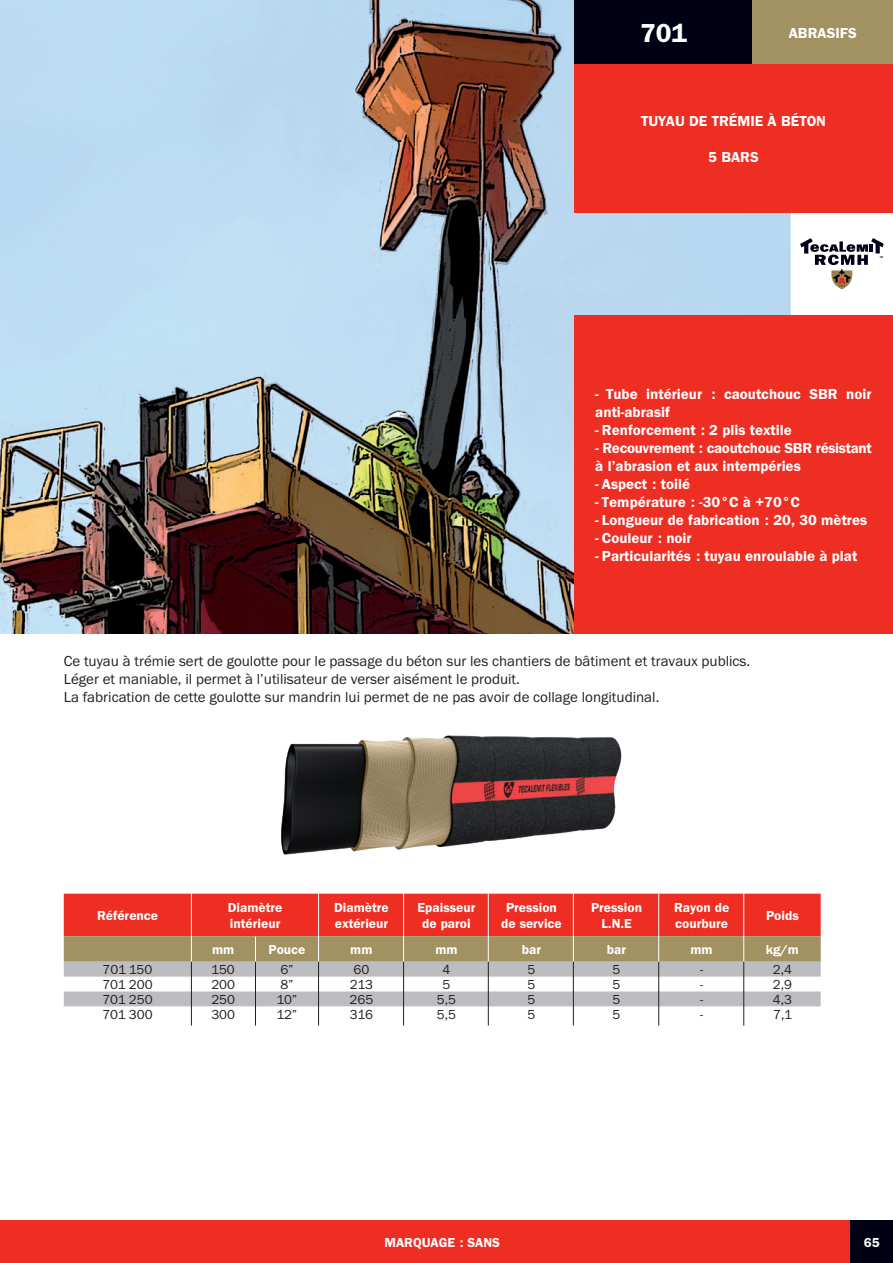
<style>
.page{position:relative;width:893px;height:1263px;background:#fff}
.page>*{position:absolute;margin:0;border:0;box-sizing:border-box;transform-origin:0 0}
.t1{font:27px "Itc Franklin Dem FO";color:#fff}
.t2{font:15px "Itc Franklin Bk FO";color:#231f20}
.t3{font:15px/18px "Itc Franklin Dem FO";color:#fff}
.t4{font:15px/18px "Itc Franklin Dem FO";letter-spacing:-.02em;color:#fff}
.t5{font:13.5px "Itc Franklin Dem FO";color:#fff}
.t6{font:13.5px "Itc Franklin Bk FO";color:#231f20}
</style>
<div class="page">
<img style="left:0;top:0;width:791px;height:634px">
<svg style="left:801px;top:238px;width:81px;height:52px"></svg>
<img style="left:281px;top:735px;width:341px;height:120px">
<div style="left:0;top:1220px;width:893px;height:43px;background:#ee2e22"></div>
<div style="left:850px;top:1220px;width:43px;height:43px;background:#010116"></div>
<div style="left:574px;top:315px;width:319px;height:319px;background:#ee2e22"></div>
<div style="left:574px;top:0;width:179px;height:64px;background:#010116"></div>
<div style="left:574px;top:64px;width:319px;height:149px;background:#ee2e22"></div>
<div style="left:753px;top:0;width:140px;height:64px;background:#a29161"></div>
<hr style="left:191px;top:962px;width:1px;height:63px;background:#231f20">
<svg style="left:64px;top:894px;width:757px;height:112px;background:#d18677"></svg>
<hr style="left:255px;top:962px;width:1px;height:63px;background:#231f20">
<hr style="left:318px;top:894px;width:1px;height:68px;background:#fff">
<hr style="left:318px;top:962px;width:1px;height:63px;background:#231f20">
<hr style="left:403px;top:894px;width:1px;height:68px;background:#fff">
<hr style="left:403px;top:962px;width:1px;height:63px;background:#231f20">
<hr style="left:488px;top:894px;width:1px;height:68px;background:#fff">
<hr style="left:488px;top:962px;width:1px;height:63px;background:#231f20">
<hr style="left:573px;top:894px;width:1px;height:68px;background:#fff">
<hr style="left:573px;top:962px;width:1px;height:63px;background:#231f20">
<hr style="left:658px;top:894px;width:1px;height:68px;background:#fff">
<hr style="left:658px;top:962px;width:1px;height:63px;background:#231f20">
<hr style="left:743px;top:894px;width:1px;height:68px;background:#fff">
<hr style="left:743px;top:962px;width:1px;height:63px;background:#231f20">
<p class="t1" style="left:640px;top:17px;width:48px">701</p>
<p class="t3" style="left:789px;top:24px;width:69px">ABRASIFS</p>
<p class="t3" style="left:641px;top:112px;width:186px">TUYAU DE TRÉMIE À BÉTON</p>
<p class="t3" style="left:708px;top:148px;width:52px">5 BARS</p>
<p class="t3" style="left:595px;top:385px;width:278px">- Tube intérieur : caoutchouc SBR noir anti-abrasif</p>
<p class="t3" style="left:595px;top:421px;width:198px">- Renforcement : 2 plis textile</p>
<p class="t4" style="left:595px;top:439px;width:278px">- Recouvrement : caoutchouc SBR résistant à l’abrasion et aux intempéries</p>
<p class="t3" style="left:595px;top:475px;width:96px">- Aspect : toilé</p>
<p class="t3" style="left:595px;top:493px;width:206px">- Température : -30°C à +70°C</p>
<p class="t3" style="left:595px;top:511px;width:273px">- Longueur de fabrication : 20, 30 mètres</p>
<p class="t3" style="left:595px;top:529px;width:98px">- Couleur : noir</p>
<p class="t3" style="left:595px;top:547px;width:263px">- Particularités : tuyau enroulable à plat</p>
<p class="t2" style="left:64px;top:653px;width:688px">Ce tuyau à trémie sert de goulotte pour le passage du béton sur les chantiers de bâtiment et travaux publics.</p>
<p class="t2" style="left:64px;top:671px;width:458px">Léger et maniable, il permet à l’utilisateur de verser aisément le produit.</p>
<p class="t2" style="left:64px;top:689px;width:597px">La fabrication de cette goulotte sur mandrin lui permet de ne pas avoir de collage longitudinal.</p>
<p class="t5" style="left:97px;top:908px;width:63px">Référence</p>
<p class="t5" style="left:228px;top:900px;width:56px">Diamètre</p>
<p class="t5" style="left:230px;top:916px;width:52px">intérieur</p>
<p class="t5" style="left:334px;top:900px;width:56px">Diamètre</p>
<p class="t5" style="left:335px;top:916px;width:55px">extérieur</p>
<p class="t5" style="left:418px;top:900px;width:59px">Epaisseur</p>
<p class="t5" style="left:422px;top:916px;width:50px">de paroi</p>
<p class="t5" style="left:506px;top:900px;width:53px">Pression</p>
<p class="t5" style="left:501px;top:916px;width:62px">de service</p>
<p class="t5" style="left:591px;top:900px;width:53px">Pression</p>
<p class="t5" style="left:601px;top:916px;width:32px">L.N.E</p>
<p class="t5" style="left:674px;top:900px;width:57px">Rayon de</p>
<p class="t5" style="left:675px;top:916px;width:54px">courbure</p>
<p class="t5" style="left:766px;top:908px;width:34px">Poids</p>
<p class="t5" style="left:212px;top:942px;width:24px">mm</p>
<p class="t5" style="left:269px;top:942px;width:38px">Pouce</p>
<p class="t5" style="left:350px;top:942px;width:24px">mm</p>
<p class="t5" style="left:435px;top:942px;width:24px">mm</p>
<p class="t5" style="left:522px;top:942px;width:21px">bar</p>
<p class="t5" style="left:607px;top:942px;width:21px">bar</p>
<p class="t5" style="left:690px;top:942px;width:24px">mm</p>
<p class="t5" style="left:766px;top:942px;width:35px">kg/m</p>
<p class="t6" style="left:103px;top:962px;width:51px">701 150</p>
<p class="t6" style="left:212px;top:962px;width:25px">150</p>
<p class="t6" style="left:280px;top:962px;width:15px">6”</p>
<p class="t6" style="left:353px;top:962px;width:17px">60</p>
<p class="t6" style="left:442px;top:962px;width:9px">4</p>
<p class="t6" style="left:528px;top:962px;width:9px">5</p>
<p class="t6" style="left:613px;top:962px;width:9px">5</p>
<p class="t6" style="left:700px;top:962px;width:4px">-</p>
<p class="t6" style="left:773px;top:962px;width:21px">2,4</p>
<p class="t6" style="left:102px;top:977px;width:52px">701 200</p>
<p class="t6" style="left:211px;top:977px;width:25px">200</p>
<p class="t6" style="left:280px;top:977px;width:15px">8”</p>
<p class="t6" style="left:350px;top:977px;width:25px">213</p>
<p class="t6" style="left:442px;top:977px;width:9px">5</p>
<p class="t6" style="left:528px;top:977px;width:9px">5</p>
<p class="t6" style="left:613px;top:977px;width:9px">5</p>
<p class="t6" style="left:700px;top:977px;width:4px">-</p>
<p class="t6" style="left:773px;top:977px;width:21px">2,9</p>
<p class="t6" style="left:102px;top:992px;width:52px">701 250</p>
<p class="t6" style="left:211px;top:992px;width:25px">250</p>
<p class="t6" style="left:277px;top:992px;width:22px">10”</p>
<p class="t6" style="left:350px;top:992px;width:25px">265</p>
<p class="t6" style="left:437px;top:992px;width:21px">5,5</p>
<p class="t6" style="left:528px;top:992px;width:9px">5</p>
<p class="t6" style="left:613px;top:992px;width:9px">5</p>
<p class="t6" style="left:700px;top:992px;width:4px">-</p>
<p class="t6" style="left:773px;top:992px;width:21px">4,3</p>
<p class="t6" style="left:102px;top:1007px;width:52px">701 300</p>
<p class="t6" style="left:211px;top:1007px;width:25px">300</p>
<p class="t6" style="left:277px;top:1007px;width:22px">12”</p>
<p class="t6" style="left:350px;top:1007px;width:25px">316</p>
<p class="t6" style="left:437px;top:1007px;width:21px">5,5</p>
<p class="t6" style="left:528px;top:1007px;width:9px">5</p>
<p class="t6" style="left:613px;top:1007px;width:9px">5</p>
<p class="t6" style="left:700px;top:1007px;width:4px">-</p>
<p class="t6" style="left:773px;top:1007px;width:20px">7,1</p>
<p class="t5" style="left:384px;top:1234px;width:117px">MARQUAGE : SANS</p>
<p class="t5" style="left:864px;top:1234px;width:17px">65</p>
</div>
